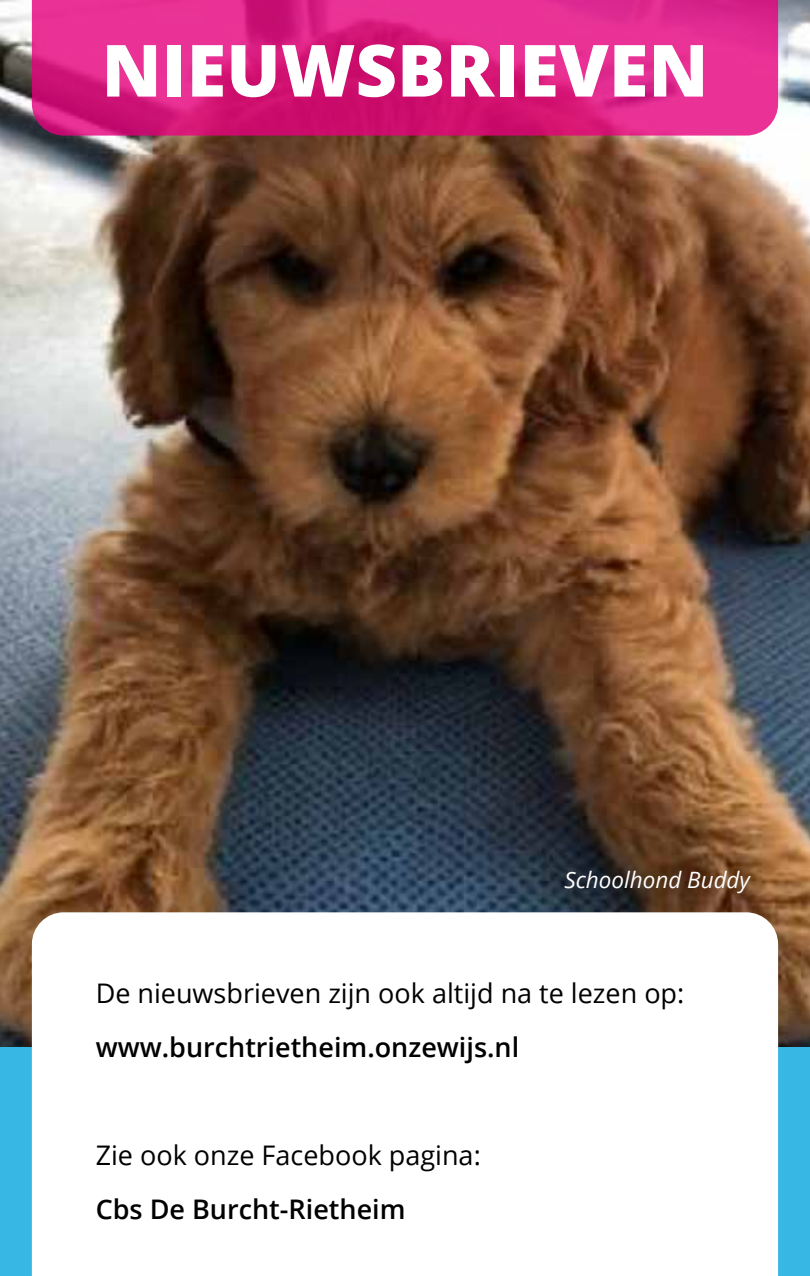
<style>
.page{position:relative;width:810px;height:1276px;background:#fff}
.page>*{position:absolute;margin:0;border:0;box-sizing:border-box;transform-origin:0 0}
.t1{font:800 72px "Open Sans";color:#fff}
.t2{font:27px "Open Sans";color:#000}
.t3{font:600 27px "Open Sans";color:#000}
.t4{font:italic 22.5px "Open Sans";color:#fff}
</style>
<div class="page">
<img style="left:0;top:0;width:810px;height:1048px">
<svg style="left:32px;top:0;width:746px;height:136px;background:#db2284"></svg>
<div style="left:0;top:1048px;width:810px;height:228px;background:#37b7e3"></div>
<div style="left:32px;top:912px;width:746px;height:364px;background:#fff"></div>
<h1 class="t1" style="left:102px;top:16px;width:608px">NIEUWSBRIEVEN</h1>
<p class="t4" style="left:564px;top:864px;width:187px">Schoolhond Buddy</p>
<p class="t2" style="left:96px;top:975px;width:590px">De nieuwsbrieven zijn ook altijd na te lezen op:</p>
<p class="t3" style="left:96px;top:1029px;width:425px">www.burchtrietheim.onzewijs.nl</p>
<p class="t2" style="left:96px;top:1137px;width:387px">Zie ook onze Facebook pagina:</p>
<p class="t3" style="left:96px;top:1191px;width:311px">Cbs De Burcht-Rietheim</p>
</div>
